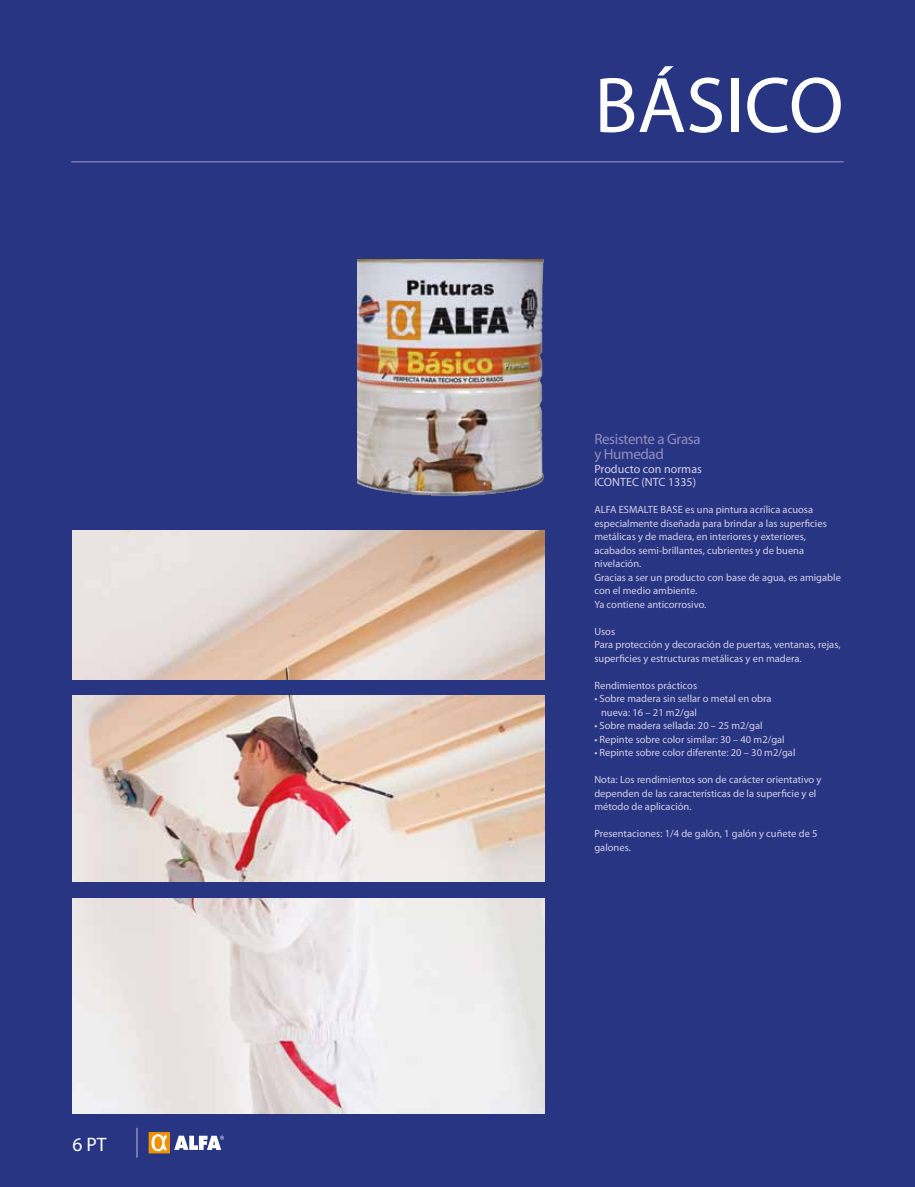
<style>
.page{position:relative;width:915px;height:1187px;background:#fff}
.page>*{position:absolute;margin:0;border:0;box-sizing:border-box;transform-origin:0 0}
.t1{font:79.5px "Myriad Pro";color:#fff}
.t2{font:19.5px "Myriad Pro";color:#fff}
.t3{font:15px/15px "Myriad Pro";letter-spacing:-.025em;color:#918dbe}
.t4{font:12px/13.5px "Myriad Pro";color:#d3d0e7}
.t5{font:10.5px/13.5px "Myriad Pro";color:#d3d0e7}
</style>
<div class="page">
<div style="left:0;top:0;width:914px;height:1186px;background:#283583"></div>
<div style="left:148px;top:1131px;width:22px;height:22px;background:#f39200"></div>
<svg style="left:151px;top:1132px;width:16px;height:20px"></svg>
<svg style="left:174px;top:1135px;width:50px;height:14px"></svg>
<hr style="left:136px;top:1127px;width:1px;height:30px;background:#bdbada">
<img style="left:72px;top:695px;width:472px;height:186px">
<img style="left:72px;top:530px;width:472px;height:149px">
<img style="left:72px;top:898px;width:472px;height:215px">
<hr style="left:71px;top:161px;width:772px;height:1px;background:#918dbe">
<img style="left:357px;top:259px;width:186px;height:237px">
<h2 class="t2" style="left:72px;top:1132px;width:36px">6 PT</h2>
<h1 class="t1" style="left:594px;top:56px;width:251px">BÁSICO</h1>
<h3 class="t3" style="left:594px;top:431px;width:108px">Resistente a Grasa y Humedad</h3>
<p class="t4" style="left:594px;top:461px;width:109px">Producto con normas<br>ICONTEC (NTC 1335)</p>
<p class="t5" style="left:594px;top:502px;width:248px">ALFA ESMALTE BASE es una pintura acrílica acuosa especialmente diseñada para brindar a las superficies metálicas y de madera, en interiores y exteriores, acabados semi-brillantes, cubrientes y de buena nivelación.<br>Gracias a ser un producto con base de agua, es amigable con el medio ambiente.<br>Ya contiene anticorrosivo.</p>
<p class="t5" style="left:594px;top:624px;width:247px">Usos<br>Para protección y decoración de puertas, ventanas, rejas, superficies y estructuras metálicas y en madera.</p>
<p class="t5" style="left:594px;top:678px;width:104px">Rendimientos prácticos</p>
<p class="t5" style="left:601px;top:691px;width:172px;text-indent:-7px">• Sobre madera sin sellar o metal en obra nueva: 16 – 21 m2/gal</p>
<p class="t5" style="left:594px;top:718px;width:170px">• Sobre madera sellada: 20 – 25 m2/gal</p>
<p class="t5" style="left:594px;top:732px;width:192px">• Repinte sobre color similar: 30 – 40 m2/gal</p>
<p class="t5" style="left:594px;top:745px;width:202px">• Repinte sobre color diferente: 20 – 30 m2/gal</p>
<p class="t5" style="left:594px;top:772px;width:228px">Nota: Los rendimientos son de carácter orientativo y dependen de las características de la superficie y el método de aplicación.</p>
<p class="t5" style="left:594px;top:826px;width:225px">Presentaciones: 1/4 de galón, 1 galón y cuñete de 5 galones.</p>
</div>
